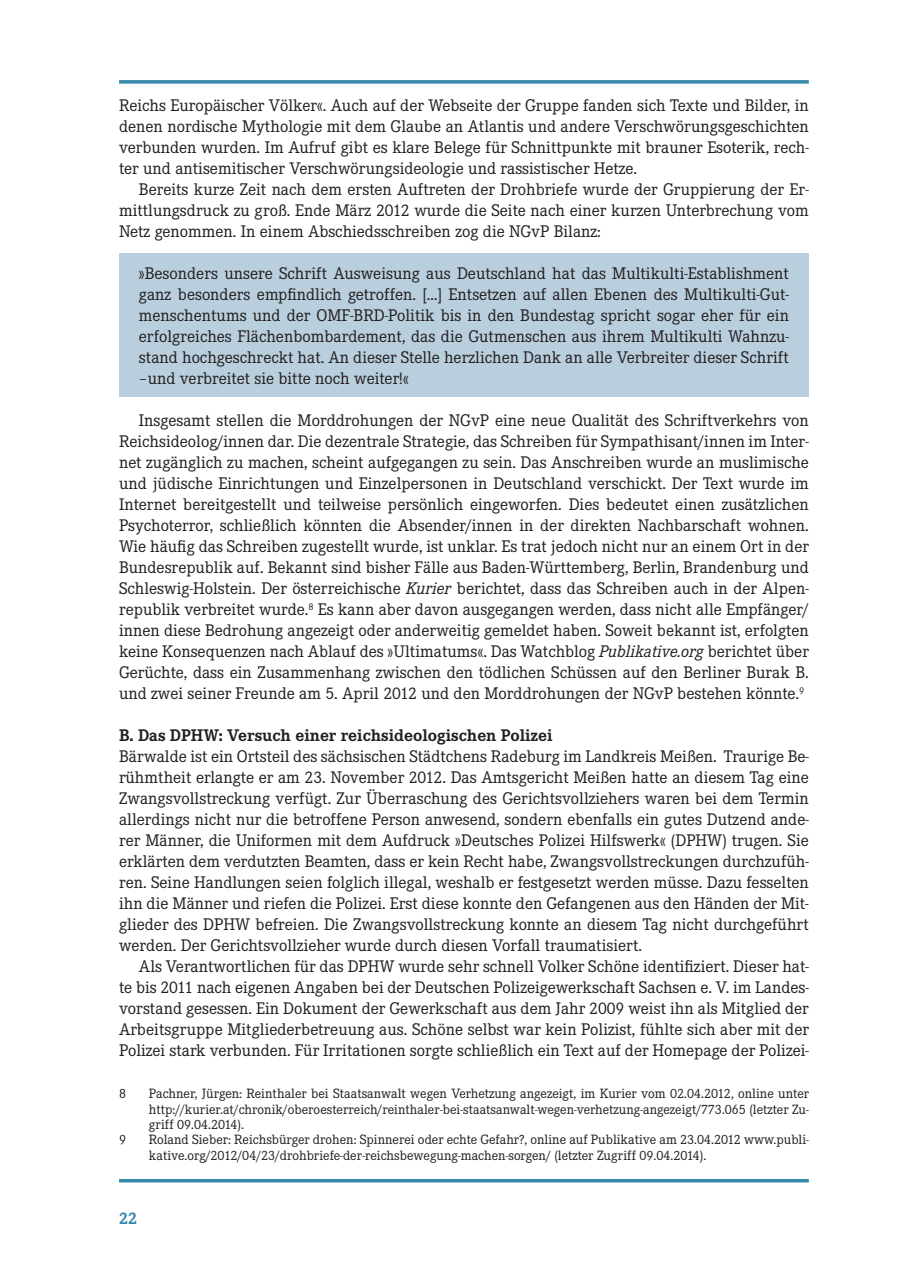
<style>
.page{position:relative;width:918px;height:1265px;background:#fff}
.page>*{position:absolute;margin:0;border:0;box-sizing:border-box;transform-origin:0 0}
.t1{font:17.5px/21px "Corporate E";color:#231f20;text-align:justify}
.t2{font:700 17.5px "Corporate E";color:#231f20}
.t3{font:700 17.5px "Corporate E";color:#3588ac}
.t4{font:14px/15.8px "Corporate E";color:#231f20;text-align:justify}
.s1{font-style:italic}
</style>
<div class="page">
<svg style="left:119px;top:80px;width:690px;height:4px;background:#4d96b6"></svg>
<hr style="left:119px;top:1179px;width:690px;height:3px;background:#3588ac">
<div style="left:119px;top:253px;width:690px;height:144px;background:#bacfde"></div>
<p class="t1" style="left:119px;top:95px;width:691px">Reichs Europäischer Völker«. Auch auf der Webseite der Gruppe fanden sich Texte und Bilder, in denen nordische Mythologie mit dem Glaube an Atlantis und andere Verschwörungsgeschichten verbunden wurden. Im Aufruf gibt es klare Belege für Schnittpunkte mit brauner Esoterik, rech&shy;ter und antisemitischer Verschwörungsideologie und rassistischer Hetze.</p>
<p class="t1" style="left:119px;top:179px;width:691px;text-indent:20px">Bereits kurze Zeit nach dem ersten Auftreten der Drohbriefe wurde der Gruppierung der Er&shy;mittlungsdruck zu groß. Ende März 2012 wurde die Seite nach einer kurzen Unterbrechung vom Netz genommen. In einem Abschiedsschreiben zog die NGvP Bilanz:</p>
<p class="t1" style="left:139px;top:263px;width:651px">»Besonders unsere Schrift Ausweisung aus Deutschland hat das Multikulti-Establishment ganz besonders empfindlich getroffen. […] Entsetzen auf allen Ebenen des Multikulti-Gut&shy;menschentums und der OMF-BRD-Politik bis in den Bundestag spricht sogar eher für ein erfolgreiches Flächenbombardement, das die Gutmenschen aus ihrem Multikulti Wahnzu&shy;stand hochgeschreckt hat. An dieser Stelle herzlichen Dank an alle Verbreiter dieser Schrift –und verbreitet sie bitte noch weiter!«</p>
<p class="t1" style="left:119px;top:410px;width:691px;text-indent:20px">Insgesamt stellen die Morddrohungen der NGvP eine neue Qualität des Schriftverkehrs von Reichsideolog/innen dar. Die dezentrale Strategie, das Schreiben für Sympathisant/innen im Inter&shy;net zugänglich zu machen, scheint aufgegangen zu sein. Das Anschreiben wurde an muslimische und jüdische Einrichtungen und Einzelpersonen in Deutschland verschickt. Der Text wurde im Internet bereitgestellt und teilweise persönlich eingeworfen. Dies bedeutet einen zusätzlichen Psychoterror, schließlich könnten die Absender/innen in der direkten Nachbarschaft wohnen.<br>Wie häufig das Schreiben zugestellt wurde, ist unklar. Es trat jedoch nicht nur an einem Ort in der Bundesrepublik auf. Bekannt sind bisher Fälle aus Baden-Württemberg, Berlin, Brandenburg und Schleswig-Holstein. Der österreichische <span class="s1">Kurier</span> berichtet, dass das Schreiben auch in der Alpen&shy;republik verbreitet wurde.<sup>8</sup> Es kann aber davon ausgegangen werden, dass nicht alle Empfänger/ innen diese Bedrohung angezeigt oder anderweitig gemeldet haben. Soweit bekannt ist, erfolgten keine Konsequenzen nach Ablauf des »Ultimatums«. Das Watchblog <span class="s1">Publikative.org</span> berichtet über Gerüchte, dass ein Zusammenhang zwischen den tödlichen Schüssen auf den Berliner Burak B. und zwei seiner Freunde am 5. April 2012 und den Morddrohungen der NGvP bestehen könnte.<sup>9</sup></p>
<p class="t2" style="left:119px;top:726px;width:435px">B. Das DPHW: Versuch einer reichsideologischen Polizei</p>
<p class="t1" style="left:119px;top:746px;width:691px">Bärwalde ist ein Ortsteil des sächsischen Städtchens Radeburg im Landkreis Meißen. Traurige Be&shy;rühmtheit erlangte er am 23. November 2012. Das Amtsgericht Meißen hatte an diesem Tag eine Zwangsvollstreckung verfügt. Zur Überraschung des Gerichtsvollziehers waren bei dem Termin allerdings nicht nur die betroffene Person anwesend, sondern ebenfalls ein gutes Dutzend ande&shy;rer Männer, die Uniformen mit dem Aufdruck »Deutsches Polizei Hilfswerk« (DPHW) trugen. Sie erklärten dem verdutzten Beamten, dass er kein Recht habe, Zwangsvollstreckungen durchzufüh&shy;ren. Seine Handlungen seien folglich illegal, weshalb er festgesetzt werden müsse. Dazu fesselten ihn die Männer und riefen die Polizei. Erst diese konnte den Gefangenen aus den Händen der Mit&shy;glieder des DPHW befreien. Die Zwangsvollstreckung konnte an diesem Tag nicht durchgeführt werden. Der Gerichtsvollzieher wurde durch diesen Vorfall traumatisiert.</p>
<p class="t1" style="left:119px;top:956px;width:691px;text-indent:20px">Als Verantwortlichen für das DPHW wurde sehr schnell Volker Schöne identifiziert. Dieser hat&shy;te bis 2011 nach eigenen Angaben bei der Deutschen Polizeigewerkschaft Sachsen e. V. im Landes&shy;vorstand gesessen. Ein Dokument der Gewerkschaft aus dem Jahr 2009 weist ihn als Mitglied der Arbeitsgruppe Mitgliederbetreuung aus. Schöne selbst war kein Polizist, fühlte sich aber mit der Polizei stark verbunden. Für Irritationen sorgte schließlich ein Text auf der Homepage der Polizei-</p>
<p class="t4" style="left:119px;top:1086px;width:9px">8</p>
<p class="t4" style="left:149px;top:1086px;width:661px">Pachner, Jürgen: Reinthaler bei Staatsanwalt wegen Verhetzung angezeigt, im Kurier vom 02.04.2012, online unter http://kurier.at/chronik/oberoesterreich/reinthaler-bei-staatsanwalt-wegen-verhetzung-angezeigt/773.065 (letzter Zu&shy;griff 09.04.2014).</p>
<p class="t4" style="left:119px;top:1132px;width:9px">9</p>
<p class="t4" style="left:149px;top:1132px;width:661px">Roland Sieber: Reichsbürger drohen: Spinnerei oder echte Gefahr?, online auf Publikative am 23.04.2012 www.publi&shy;kative.org/2012/04/23/drohbriefe-der-reichsbewegung-machen-sorgen/ (letzter Zugriff 09.04.2014).</p>
<p class="t3" style="left:119px;top:1209px;width:20px">22</p>
</div>
